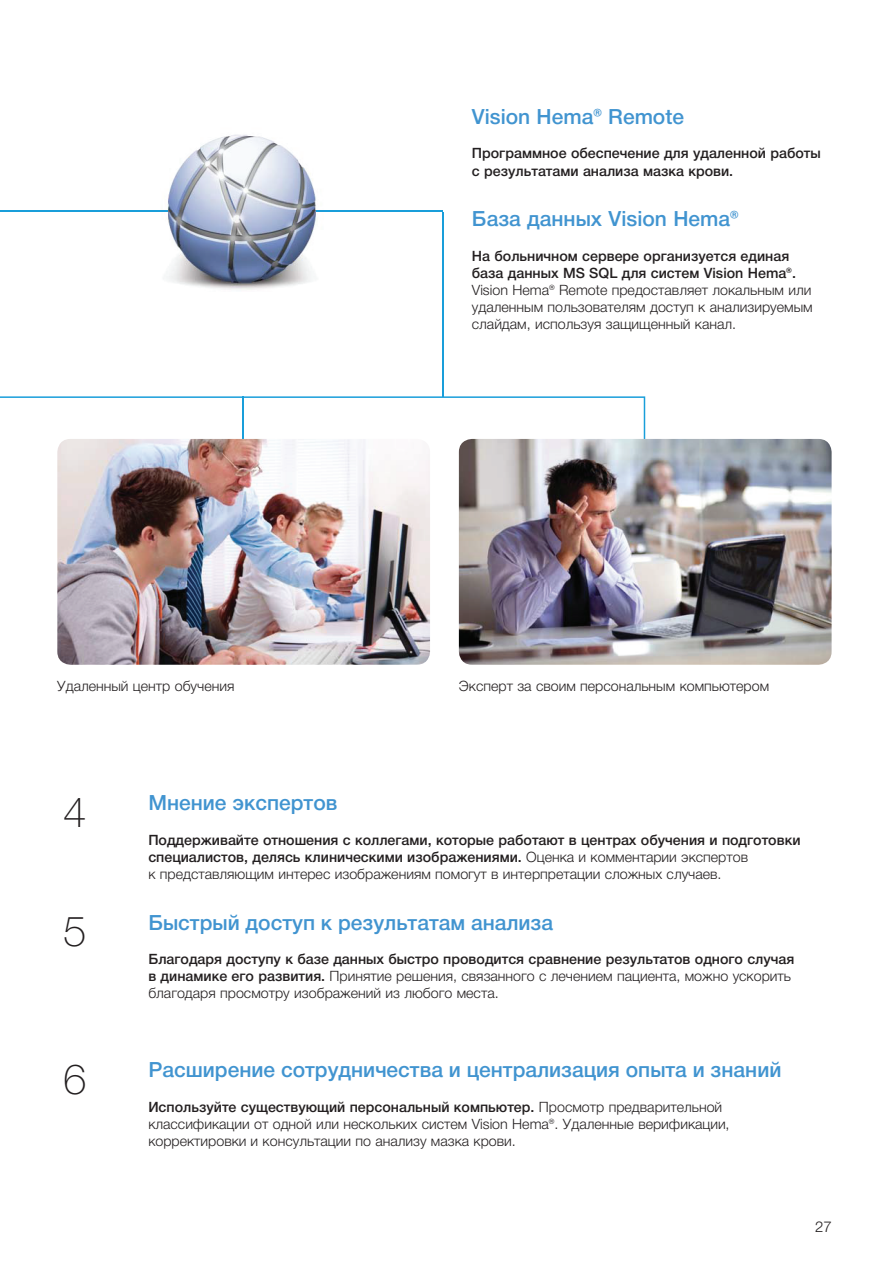
<style>
.page{position:relative;width:893px;height:1263px;background:#fff}
.page>*{position:absolute;margin:0;border:0;box-sizing:border-box;transform-origin:0 0}
.t1{font:100 42px "Helvetica Neue LTCYR";color:#231f20}
.t2{font:500 21px "Helvetica Neue LTCYR";color:#4194d0}
.t3{font:300 15px "Helvetica Neue LTCYR";color:#231f20}
.t4{font:300 14.25px/17.1px "Helvetica Neue LTCYR";color:#231f20}
.t5{font:500 14.25px/17.1px "Helvetica Neue LTCYR";color:#231f20}
.s1{font-weight:300}
.s2{font-weight:500}
</style>
<div class="page">
<hr style="left:0;top:210px;width:443px;height:2px;background:#199eda">
<hr style="left:443px;top:212px;width:1px;height:184px;background:#199eda">
<svg style="left:0;top:396px;width:645px;height:75px"></svg>
<hr style="left:242px;top:396px;width:2px;height:66px;background:#199eda">
<img style="left:459px;top:439px;width:373px;height:226px">
<img style="left:57px;top:439px;width:373px;height:226px">
<img style="left:166px;top:134px;width:152px;height:156px">
<img style="left:166px;top:210px;width:152px;height:2px">
<h2 class="t2" style="left:472px;top:105px;width:214px">Vision Hema® Remote</h2>
<p class="t5" style="left:472px;top:145px;width:350px">Программное обеспечение для удаленной работы с результатами анализа мазка крови.</p>
<h2 class="t2" style="left:472px;top:207px;width:268px">База данных Vision Hema®</h2>
<p class="t5" style="left:472px;top:247px;width:326px">На больничном сервере организуется единая база данных MS SQL для систем Vision Hema®.</p>
<p class="t4" style="left:472px;top:281px;width:342px;text-align:justify">Vision Hema® Remote предоставляет локальным или удаленным пользователям доступ к анализируемым слайдам, используя защищенный канал.</p>
<p class="t4" style="left:57px;top:678px;width:179px">ыннеладУ й ртнец яинечубо</p>
<p class="t4" style="left:459px;top:678px;width:312px">Э трепск аз миовс ыньланосреп м мок юьп морет</p>
<h1 class="t1" style="left:63px;top:789px;width:25px">4</h1>
<h2 class="t2" style="left:148px;top:791px;width:191px">Мнение экспертов</h2>
<p class="t5" style="left:148px;top:831px;width:654px">Поддерживайте отношения с коллегами, которые работают в центрах обучения и подготовки специалистов, делясь клиническими изображениями. <span class="s1">Оценка и комментарии экспертов<br>к представляющим интерес изображениям помогут в интерпретации сложных случаев.</span></p>
<h1 class="t1" style="left:63px;top:908px;width:25px">5</h1>
<h2 class="t2" style="left:148px;top:911px;width:406px">Быстрый доступ к результатам анализа</h2>
<p class="t4" style="left:148px;top:950px;width:647px"><span class="s2">Благодаря доступу к базе данных быстро проводится сравнение результатов одного случая в динамике его развития.</span> Принятие решения, связанного с лечением пациента, можно ускорить благодаря просмотру изображений из любого места.</p>
<h1 class="t1" style="left:63px;top:1055px;width:25px">6</h1>
<h2 class="t2" style="left:148px;top:1058px;width:635px">Расширение сотрудничества и централизация опыта и знаний</h2>
<p class="t4" style="left:148px;top:1098px;width:583px"><span class="s2">Используйте существующий персональный компьютер.</span> Просмотр предварительной классификации от одной или нескольких систем Vision Hema®. Удаленные верификации, корректировки и консультации по анализу мазка крови.</p>
<p class="t3" style="left:815px;top:1218px;width:18px">27</p>
</div>
